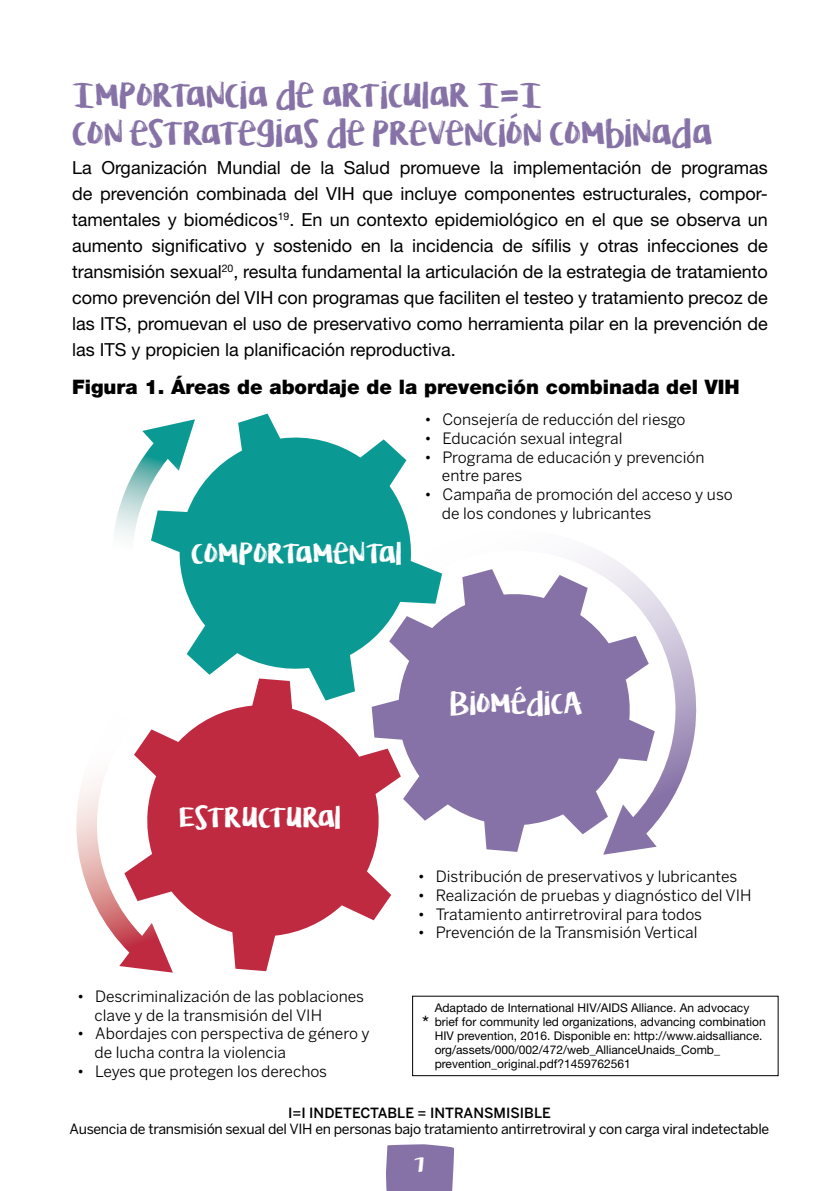
<style>
.page{position:relative;width:840px;height:1191px;background:#fff}
.page>*{position:absolute;margin:0;border:0;box-sizing:border-box;transform-origin:0 0}
.t1{font:30px/38px "KG Lifeis Messy";color:#8672a6}
.t2{font:25.6px "KG Lifeis Messy";color:#fff}
.t3{font:900 20px "Helvetica Neue LT Std";color:#000}
.t4{font:20px "KG Lifeis Messy";color:#fff}
.t5{font:20px "Helvetica Neue LT Std";color:#000}
.t6{font:18px/26px "Helvetica Neue LT Std";color:#000;text-align:justify}
.t7{font:15.6px/18.6px "Benton Sans";color:#000}
.t8{font:14px "Benton Sans";letter-spacing:-.02em;color:#000}
.t9{font:500 14px "Benton Sans";color:#000}
.t10{font:12px/14px "Helvetica Neue LT Std";color:#000}
</style>
<div class="page">
<div style="left:386px;top:1144px;width:68px;height:47px;background:#8672a6"></div>
<svg style="left:400px;top:700px;width:23px;height:119px;fill:#8672a6"></svg>
<svg style="left:177px;top:413px;width:246px;height:287px;fill:#0b9a93"></svg>
<svg style="left:173px;top:678px;width:227px;height:293px;fill:#bf2a41"></svg>
<svg style="left:423px;top:551px;width:274px;height:303px"></svg>
<svg style="left:76px;top:729px;width:97px;height:243px"></svg>
<svg style="left:114px;top:419px;width:81px;height:132px"></svg>
<div style="left:412px;top:995px;width:366px;height:81px;border:1px solid #000"></div>
<h1 class="t1" style="left:72px;top:77px;width:641px">IMPORTANCIA DE ARTICULAR I=I<br>CON ESTRATEGIAS DE PREVENCIÓN COMBINADA</h1>
<p class="t6" style="left:72px;top:154px;width:697px">La Organización Mundial de la Salud promueve la implementación de programas de prevención combinada del VIH que incluye componentes estructurales, compor&shy;tamentales y biomédicos<sup>19</sup>. En un contexto epidemiológico en el que se observa un aumento significativo y sostenido en la incidencia de sífilis y otras infecciones de transmisión sexual<sup>20</sup>, resulta fundamental la articulación de la estrategia de tratamiento como prevención del VIH con programas que faciliten el testeo y tratamiento precoz de las ITS, promuevan el uso de preservativo como herramienta pilar en la prevención de las ITS y propicien la planificación reproductiva.</p>
<p class="t3" style="left:72px;top:375px;width:668px">Figura 1. Áreas de abordaje de la prevención combinada del VIH</p>
<h2 class="t2" style="left:191px;top:533px;width:212px">COMPORTAMENTAL</h2>
<p class="t7" style="left:424px;top:410px;width:262px">• Consejería de reducción del riesgo</p>
<p class="t7" style="left:424px;top:429px;width:199px">• Educación sexual integral</p>
<p class="t7" style="left:441px;top:447px;width:264px;text-indent:-18px">• Programa de educación y prevención entre pares</p>
<p class="t7" style="left:441px;top:485px;width:292px;text-indent:-18px">• Campaña de promoción del acceso y uso de los condones y lubricantes</p>
<h2 class="t2" style="left:179px;top:798px;width:163px">ESTRUCTURAL</h2>
<p class="t7" style="left:95px;top:987px;width:271px;text-indent:-18px">• Descriminalización de las poblaciones clave y de la transmisión del VIH</p>
<p class="t7" style="left:95px;top:1024px;width:276px;text-indent:-18px">• Abordajes con perspectiva de género y de lucha contra la violencia</p>
<p class="t7" style="left:77px;top:1061px;width:251px">• Leyes que protegen los derechos</p>
<h2 class="t2" style="left:449px;top:684px;width:134px">BIOMÉDICA</h2>
<p class="t7" style="left:417px;top:867px;width:321px">• Distribución de preservativos y lubricantes</p>
<p class="t7" style="left:417px;top:886px;width:335px">• Realización de pruebas y diagnóstico del VIH</p>
<p class="t7" style="left:417px;top:904px;width:286px">• Tratamiento antirretroviral para todos</p>
<p class="t7" style="left:417px;top:923px;width:281px">• Prevención de la Transmisión Vertical</p>
<p class="t10" style="left:434px;top:1000px;width:332px">Adaptado de International HIV/AIDS Alliance. An advocacy brief for community led organizations, advancing combination HIV prevention, 2016. Disponible en: http://www.aidsalliance. org/assets/000/002/472/web_AllianceUnaids_Comb_ prevention_original.pdf?1459762561</p>
<p class="t5" style="left:422px;top:1011px;width:9px">*</p>
<p class="t9" style="left:288px;top:1104px;width:264px">I=I INDETECTABLE = INTRANSMISI BLE</p>
<p class="t8" style="left:70px;top:1120px;width:700px">Ausencia de transmisión sexual del VIH en personas bajo tratamiento antirretroviral y con carga viral indetectable</p>
<p class="t4" style="left:414px;top:1148px;width:12px">7</p>
</div>
